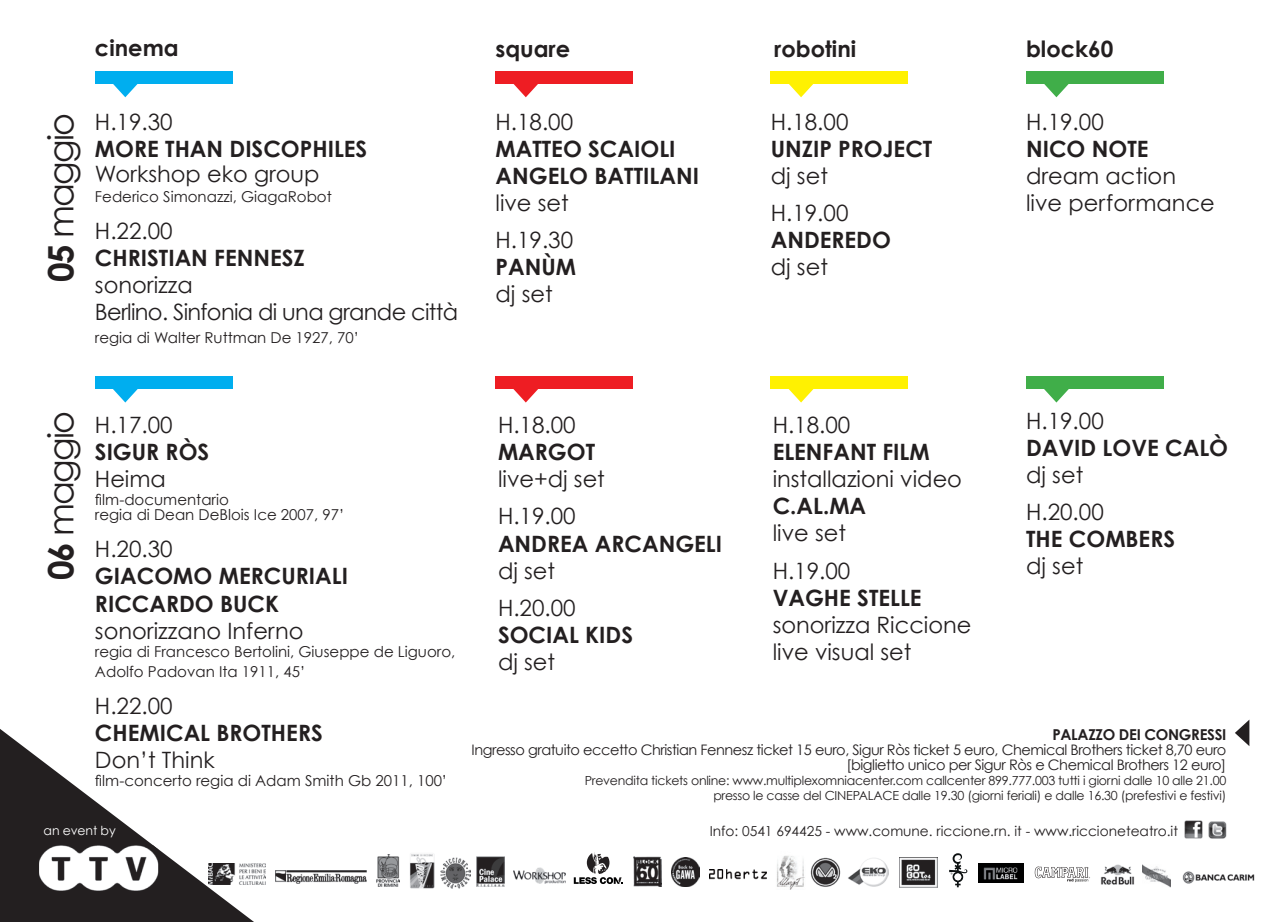
<style>
.page{position:relative;width:1276px;height:922px;background:#fff}
.page>*{position:absolute;margin:0;border:0;box-sizing:border-box;transform-origin:0 0}
.t1{font:35px "Century Gothic";letter-spacing:-.05em;color:#231f20}
.t2{font:22.5px/37.5px "Century Gothic";color:#231f20}
.t3{font:700 22.5px/27px "Century Gothic";color:#231f20}
.t4{font:22.5px/27px "Century Gothic";letter-spacing:-.03em;color:#231f20}
.t5{font:15px/15px "Century Gothic";color:#231f20}
.t6{font:700 15px "Century Gothic";letter-spacing:-.02em;color:#231f20}
.t7{font:14.5px/15px "Century Gothic";letter-spacing:-.03em;color:#231f20;text-align:right}
.t8{font:13.75px "Century Gothic";color:#231f20}
.t9{font:12.5px/15px "Century Gothic";letter-spacing:-.02em;color:#231f20;text-align:right}
.t10{font:12.5px "Century Gothic";letter-spacing:-.01em;color:#fff}
.s1{font-weight:700}
</style>
<div class="page">
<div style="left:95px;top:71px;width:137px;height:13px;background:#00aeef"></div>
<svg style="left:113px;top:84px;width:25px;height:13px"></svg>
<div style="left:95px;top:376px;width:137px;height:13px;background:#00aeef"></div>
<svg style="left:113px;top:389px;width:25px;height:13px"></svg>
<div style="left:495px;top:71px;width:138px;height:13px;background:#ee1d23"></div>
<svg style="left:513px;top:84px;width:25px;height:13px"></svg>
<div style="left:495px;top:376px;width:138px;height:13px;background:#ee1d23"></div>
<svg style="left:513px;top:389px;width:25px;height:13px"></svg>
<div style="left:771px;top:71px;width:137px;height:13px;background:#fff101"></div>
<svg style="left:789px;top:84px;width:24px;height:13px"></svg>
<div style="left:771px;top:376px;width:137px;height:13px;background:#fff101"></div>
<svg style="left:788px;top:389px;width:26px;height:13px"></svg>
<div style="left:1026px;top:71px;width:137px;height:13px;background:#40ae49"></div>
<svg style="left:1044px;top:84px;width:25px;height:13px"></svg>
<div style="left:1026px;top:376px;width:137px;height:13px;background:#40ae49"></div>
<svg style="left:1044px;top:389px;width:25px;height:13px"></svg>
<svg style="left:0;top:729px;width:254px;height:192px"></svg>
<img style="left:39px;top:845px;width:119px;height:45px">
<svg style="left:1235px;top:720px;width:14px;height:26px"></svg>
<img style="left:1184px;top:820px;width:18px;height:18px">
<img style="left:1208px;top:821px;width:18px;height:17px">
<img style="left:410px;top:854px;width:24px;height:34px">
<img style="left:477px;top:856px;width:28px;height:30px">
<img style="left:633px;top:856px;width:29px;height:30px">
<img style="left:671px;top:857px;width:29px;height:29px">
<svg style="left:574px;top:852px;width:48px;height:31px"></svg>
<img style="left:710px;top:869px;width:56px;height:10px">
<img style="left:777px;top:855px;width:28px;height:34px">
<img style="left:899px;top:857px;width:39px;height:29px">
<img style="left:810px;top:857px;width:31px;height:30px">
<img style="left:848px;top:858px;width:40px;height:28px">
<svg style="left:949px;top:853px;width:18px;height:34px"></svg>
<img style="left:208px;top:863px;width:58px;height:21px">
<img style="left:276px;top:870px;width:90px;height:12px">
<img style="left:376px;top:854px;width:24px;height:32px">
<img style="left:1182px;top:871px;width:73px;height:13px">
<img style="left:514px;top:867px;width:51px;height:15px">
<img style="left:440px;top:857px;width:30px;height:30px">
<svg style="left:1034px;top:866px;width:56px;height:15px"></svg>
<img style="left:1101px;top:864px;width:34px;height:21px">
<img style="left:1142px;top:864px;width:28px;height:23px">
<img style="left:978px;top:863px;width:45px;height:18px">
<p class="t3" style="left:95px;top:34px;width:85px">cinema</p>
<p class="t3" style="left:495px;top:35px;width:76px">square</p>
<p class="t3" style="left:774px;top:35px;width:83px">robotini</p>
<p class="t3" style="left:1026px;top:35px;width:89px">block60</p>
<h1 class="t1" style="left:39px;top:281px;width:170px;rotate:-90deg"><span class="s1">05</span> maggio</h1>
<p class="t2" style="left:95px;top:102px;width:79px">H.19.30</p>
<p class="t3" style="left:95px;top:134px;width:274px">MORE THAN DISCOPHILES</p>
<p class="t2" style="left:95px;top:154px;width:226px">Workshop eko group</p>
<p class="t5" style="left:95px;top:188px;width:238px">Federico Simonazzi, GiagaRobot</p>
<p class="t2" style="left:95px;top:212px;width:79px">H.22.00</p>
<p class="t3" style="left:95px;top:244px;width:211px">CHRISTIAN FENNESZ</p>
<p class="t4" style="left:95px;top:271px;width:365px">sonorizza<br>Berlino. Sinfonia di una grande città</p>
<p class="t5" style="left:95px;top:329px;width:266px">regia di Walter Ruttman De 1927, 70’</p>
<p class="t2" style="left:495px;top:102px;width:79px">H.18.00</p>
<p class="t3" style="left:495px;top:134px;width:205px">MATTEO SCAIOLI<br>ANGELO BATTILANI</p>
<p class="t2" style="left:495px;top:183px;width:79px">live set<br>H.19.30</p>
<p class="t3" style="left:495px;top:253px;width:82px">PANÙM</p>
<p class="t2" style="left:495px;top:275px;width:59px">dj set</p>
<p class="t2" style="left:771px;top:102px;width:79px">H.18.00</p>
<p class="t3" style="left:771px;top:134px;width:163px">UNZIP PROJECT</p>
<p class="t2" style="left:771px;top:156px;width:79px">dj set<br>H.19.00</p>
<p class="t3" style="left:771px;top:226px;width:122px">ANDEREDO</p>
<p class="t2" style="left:771px;top:248px;width:59px">dj set</p>
<p class="t2" style="left:1026px;top:102px;width:79px">H.19.00</p>
<p class="t3" style="left:1026px;top:134px;width:124px">NICO NOTE</p>
<p class="t2" style="left:1026px;top:162px;width:190px;line-height:27px">dream action live performance</p>
<h1 class="t1" style="left:39px;top:579px;width:170px;rotate:-90deg"><span class="s1">06</span> maggio</h1>
<p class="t2" style="left:95px;top:405px;width:79px">H.17.00</p>
<p class="t3" style="left:95px;top:437px;width:116px">SIGUR RÒS</p>
<p class="t2" style="left:95px;top:459px;width:72px">Heima</p>
<p class="t5" style="left:95px;top:491px;width:251px">film-documentario<br>regia di Dean DeBlois Ice 2007, 97’</p>
<p class="t2" style="left:95px;top:530px;width:79px">H.20.30</p>
<p class="t3" style="left:95px;top:562px;width:254px">GIACOMO MERCURIALI<br>RICCARDO BUCK</p>
<p class="t2" style="left:95px;top:611px;width:210px">sonorizzano Inferno</p>
<p class="t5" style="left:95px;top:640px;width:362px;line-height:20px">regia di Francesco Bertolini, Giuseppe de Liguoro,<br>Adolfo Padovan Ita 1911, 45’</p>
<p class="t2" style="left:95px;top:686px;width:79px">H.22.00</p>
<p class="t3" style="left:95px;top:718px;width:229px">CHEMICAL BROTHERS</p>
<p class="t2" style="left:95px;top:740px;width:121px">Don’t Think</p>
<p class="t5" style="left:95px;top:772px;width:354px">film-concerto regia di Adam Smith Gb 2011, 100’</p>
<p class="t10" style="left:44px;top:822px;width:74px">an event by</p>
<p class="t2" style="left:498px;top:405px;width:79px">H.18.00</p>
<p class="t3" style="left:498px;top:437px;width:99px">MARGOT</p>
<p class="t2" style="left:498px;top:459px;width:108px">live+dj set<br>H.19.00</p>
<p class="t3" style="left:498px;top:529px;width:226px">ANDREA ARCANGELI</p>
<p class="t2" style="left:498px;top:551px;width:79px">dj set<br>H.20.00</p>
<p class="t3" style="left:498px;top:620px;width:136px">SOCIAL KIDS</p>
<p class="t2" style="left:498px;top:642px;width:59px">dj set</p>
<p class="t2" style="left:772px;top:405px;width:79px">H.18.00</p>
<p class="t3" style="left:772px;top:437px;width:159px">ELENFANT FILM</p>
<p class="t2" style="left:772px;top:459px;width:191px">installazioni video</p>
<p class="t3" style="left:772px;top:491px;width:95px">C.AL.MA</p>
<p class="t2" style="left:772px;top:513px;width:79px">live set<br>H.19.00</p>
<p class="t3" style="left:772px;top:583px;width:150px">VAGHE STELLE</p>
<p class="t2" style="left:772px;top:610px;width:200px;line-height:27px">sonorizza Riccione live visual set</p>
<p class="t2" style="left:1026px;top:401px;width:79px">H.19.00</p>
<p class="t3" style="left:1026px;top:433px;width:204px">DAVID LOVE CALÒ</p>
<p class="t2" style="left:1026px;top:455px;width:79px">dj set<br>H.20.00</p>
<p class="t3" style="left:1026px;top:525px;width:150px">THE COMBERS</p>
<p class="t2" style="left:1026px;top:547px;width:59px">dj set</p>
<p class="t6" style="left:1052px;top:724px;width:176px">PALAZZO DEI CONGRESSI</p>
<p class="t7" style="left:471px;top:741px;width:756px">Ingresso gratuito eccetto Christian Fennesz ticket 15 euro, Sigur Ròs ticket 5 euro, Chemical Brothers ticket 8,70 euro [biglietto unico per Sigur Ròs e Chemical Brothers 12 euro]</p>
<p class="t9" style="left:585px;top:772px;width:643px">Prevendita tickets online: www.multiplexomniacenter.com callcenter 899.777.003 tutti i giorni dalle 10 alle 21.00 presso le casse del CINEPALACE dalle 19.30 (giorni feriali) e dalle 16.30 (prefestivi e festivi)</p>
<p class="t8" style="left:709px;top:822px;width:470px">Info: 0541 694425 - www.comune. riccione.rn. it - www.riccioneteatro.it</p>
</div>
